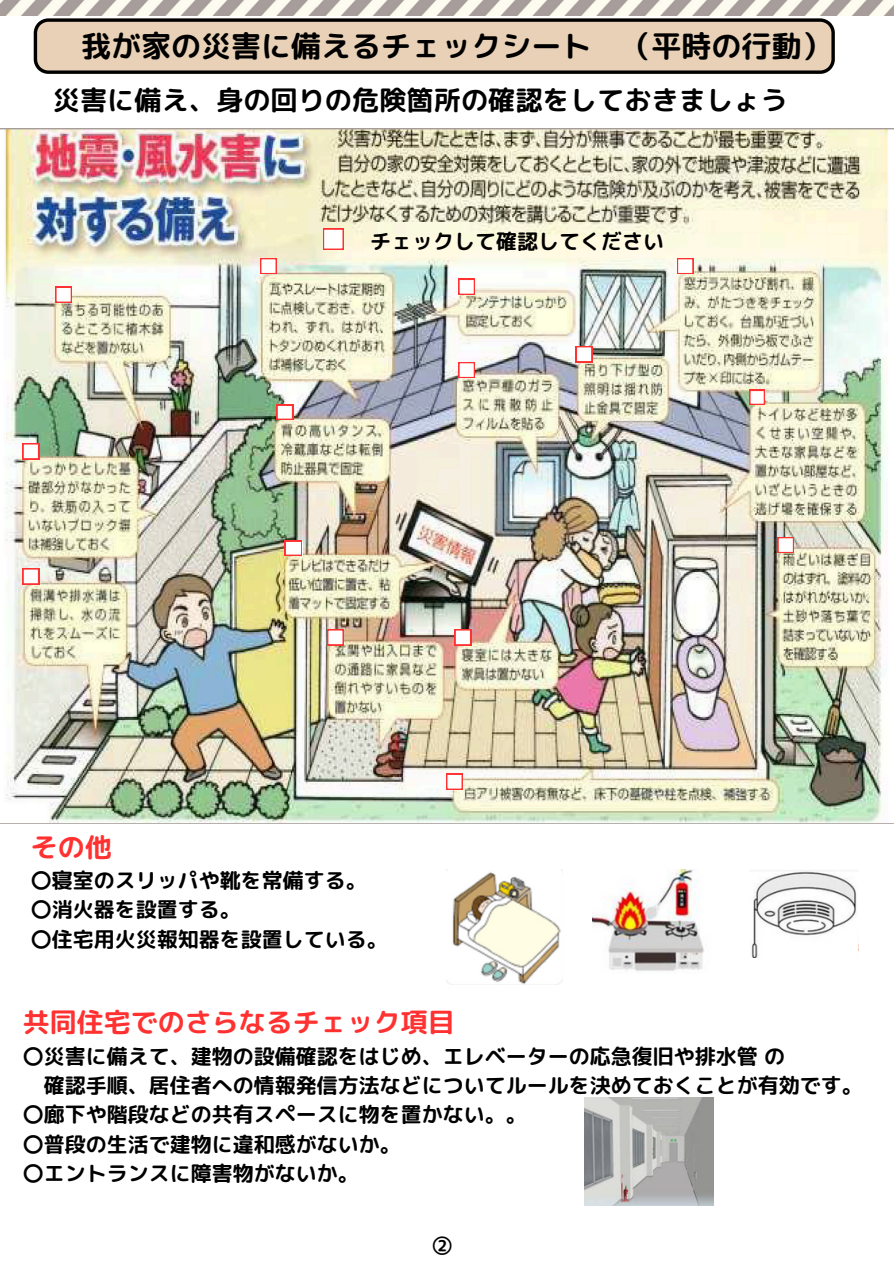
<style>
.page{position:relative;width:894px;height:1264px;background:#fff}
.page>*{position:absolute;margin:0;border:0;box-sizing:border-box;transform-origin:0 0}
.t1{font:30px "rounded mplus 1 p bold";color:#000}
.t2{font:27.15px "rounded mplus 1 p bold";color:#000}
.t3{font:27px "rounded mplus 1 p bold";color:#ff3131}
.t4{font:21px "rounded mplus 1 p bold";color:#000}
.t5{font:20.25px "rounded mplus 1 p bold";color:#000}
</style>
<div class="page">
<img style="left:0;top:0;width:893px;height:15px">
<svg style="left:34px;top:18px;width:800px;height:56px;background:#cab79f"></svg>
<img style="left:0;top:128px;width:893px;height:695px">
<img style="left:751px;top:870px;width:106px;height:87px">
<img style="left:592px;top:869px;width:112px;height:102px">
<img style="left:446px;top:869px;width:116px;height:115px">
<img style="left:584px;top:1097px;width:129px;height:108px">
<svg style="left:301px;top:541px;width:1px;height:14px"></svg>
<svg style="left:285px;top:541px;width:16px;height:14px"></svg>
<svg style="left:458px;top:362px;width:16px;height:16px"></svg>
<div style="left:276px;top:405px;width:17px;height:15px;background:#ff3131"></div>
<svg style="left:277px;top:406px;width:15px;height:13px"></svg>
<div style="left:749px;top:390px;width:15px;height:15px;background:#ff3131"></div>
<svg style="left:750px;top:391px;width:14px;height:13px"></svg>
<div style="left:55px;top:287px;width:17px;height:16px;background:#ff3131"></div>
<svg style="left:56px;top:288px;width:15px;height:14px"></svg>
<svg style="left:260px;top:258px;width:16px;height:16px"></svg>
<svg style="left:458px;top:279px;width:16px;height:16px"></svg>
<svg style="left:676px;top:258px;width:17px;height:16px"></svg>
<svg style="left:575px;top:346px;width:17px;height:16px"></svg>
<svg style="left:23px;top:443px;width:16px;height:16px"></svg>
<svg style="left:23px;top:568px;width:16px;height:16px"></svg>
<svg style="left:454px;top:629px;width:17px;height:16px"></svg>
<svg style="left:327px;top:629px;width:16px;height:16px"></svg>
<svg style="left:777px;top:537px;width:16px;height:16px"></svg>
<svg style="left:446px;top:773px;width:16px;height:16px"></svg>
<svg style="left:323px;top:229px;width:20px;height:21px"></svg>
<p class="t1" style="left:81px;top:24px;width:751px">我が家の災害に備えるチェックシート （平時の行動）</p>
<h1 class="t2" style="left:53px;top:80px;width:736px">災害に備え、身の回りの危険箇所の確認をしておきましょう</h1>
<p class="t4" style="left:370px;top:226px;width:295px">チェックして確認してください</p>
<h1 class="t3" style="left:31px;top:827px;width:82px">その他</h1>
<p class="t4" style="left:31px;top:865px;width:337px">〇寝室のスリッパや靴を常備する。</p>
<p class="t4" style="left:31px;top:894px;width:211px">〇消火器を設置する。</p>
<p class="t4" style="left:31px;top:924px;width:358px">〇住宅用火災報知器を設置している。</p>
<p class="t3" style="left:23px;top:1003px;width:433px">共同住宅でのさらなるチェック項目</p>
<p class="t4" style="left:23px;top:1041px;width:763px">〇災害に備えて、建物の設備確認をはじめ、エレベーターの応急復旧や排水管の</p>
<p class="t4" style="left:44px;top:1070px;width:820px">確認手順、居住者への情報発信方法などについてルールを決めておくことが有効です。</p>
<p class="t4" style="left:23px;top:1099px;width:505px">〇廊下や階段などの共有スペースに物を置かない。。</p>
<p class="t4" style="left:23px;top:1129px;width:379px">〇普段の生活で建物に違和感がないか。</p>
<p class="t4" style="left:23px;top:1158px;width:337px">〇エントランスに障害物がないか。</p>
<p class="t5" style="left:432px;top:1230px;width:22px">➁</p>
</div>
